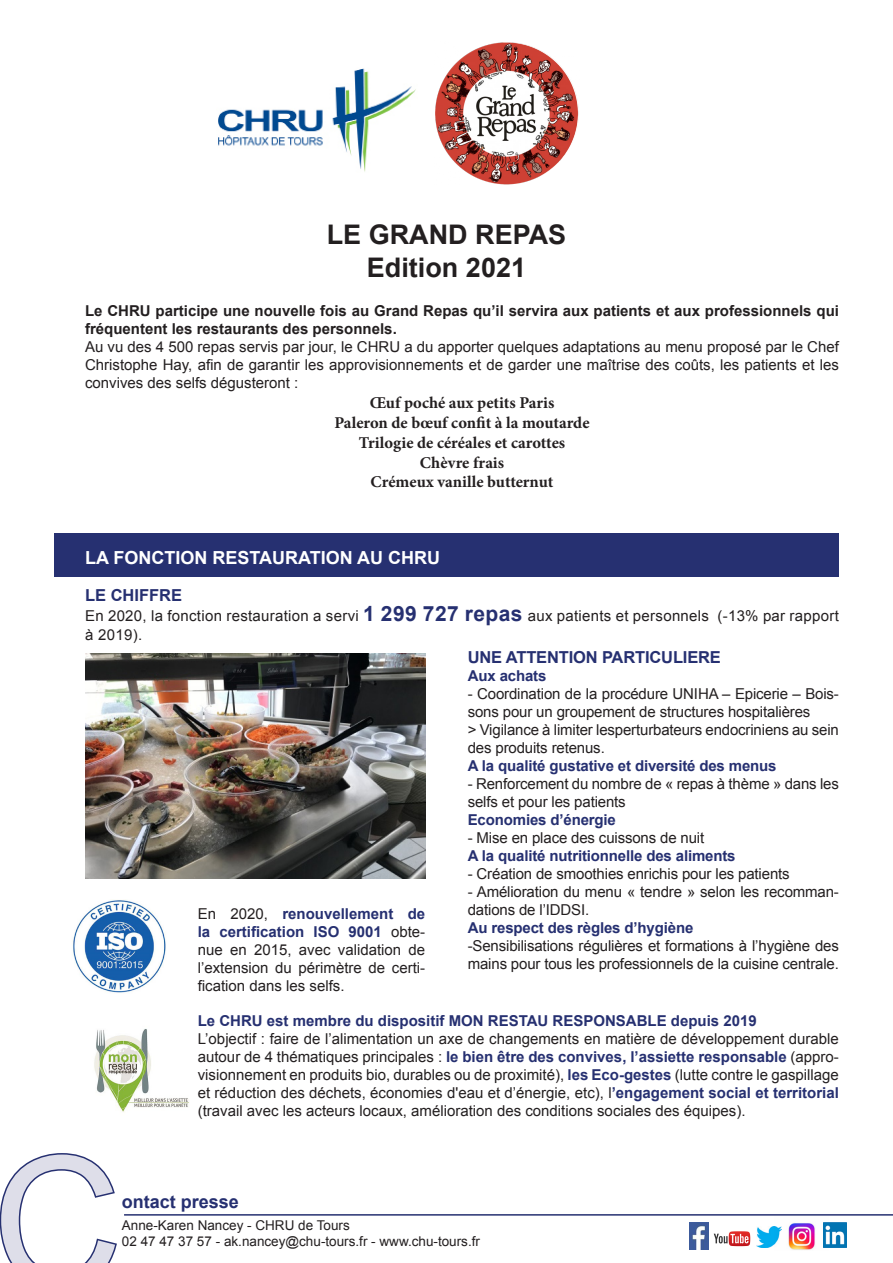
<style>
.page{position:relative;width:893px;height:1263px;background:#fff}
.page>*{position:absolute;margin:0;border:0;box-sizing:border-box;transform-origin:0 0}
.t1{font:180px "Arial";color:#dedee9}
.t2{font:700 27px "Arial";color:#231f20}
.t3{font:700 18px "Arial";color:#fff}
.t4{font:700 18px "Arial";color:#263071}
.t5{font:700 16.5px "Minion Pro";color:#231f20}
.t6{font:700 16.5px "Arial";letter-spacing:-.01em;color:#263071}
.t7{font:15px/18px "Arial";letter-spacing:-.01em;color:#231f20}
.t8{font:700 15px "Arial";letter-spacing:-.01em;color:#263071}
.t9{font:700 15px/18px "Arial";color:#231f20}
.t10{font:15px/19.5px "Arial";letter-spacing:.02em;color:#231f20}
.t11{font:13.5px "Arial";color:#231f20}
.s1{font-weight:700;font-size:21px;color:#263071}
.s2{font-weight:700;color:#263071}
</style>
<div class="page">
<div style="left:55px;top:534px;width:784px;height:43px;background:#263071"></div>
<img style="left:218px;top:68px;width:198px;height:104px">
<img style="left:435px;top:42px;width:144px;height:143px">
<img style="left:85px;top:654px;width:340px;height:225px">
<img style="left:72px;top:899px;width:94px;height:94px">
<img style="left:94px;top:1029px;width:96px;height:83px">
<svg style="left:0;top:1153px;width:117px;height:110px"></svg>
<hr style="left:124px;top:1214px;width:769px;height:1px;background:#263071">
<img style="left:689px;top:1223px;width:17px;height:26px">
<img style="left:758px;top:1227px;width:16px;height:20px">
<img style="left:706px;top:1214px;width:52px;height:36px">
<img style="left:774px;top:1222px;width:55px;height:28px">
<img style="left:823px;top:1223px;width:23px;height:25px">
<p class="t2" style="left:327px;top:217px;width:241px">LE GRAND REPAS</p>
<p class="t2" style="left:367px;top:249px;width:161px">Edition 2021</p>
<p class="t9" style="left:85px;top:302px;width:755px">Le CHRU participe une nouvelle fois au Grand Repas qu’il servira aux patients et aux professionnels qui fréquentent les restaurants des personnels.</p>
<p class="t7" style="left:85px;top:338px;width:755px;text-align:justify">Au vu des 4 500 repas servis par jour, le CHRU a du apporter quelques adaptations au menu proposé par le Chef Christophe Hay, afin de garantir les approvisionnements et de garder une maîtrise des coûts, les patients et les convives des selfs dégusteront :</p>
<p class="t5" style="left:370px;top:391px;width:186px">Œuf poché aux petits Paris</p>
<p class="t5" style="left:334px;top:411px;width:257px">Paleron de bœuf confit à la moutarde</p>
<p class="t5" style="left:359px;top:431px;width:208px">Trilogie de céréales et carottes</p>
<p class="t5" style="left:420px;top:451px;width:86px">Chèvre frais</p>
<p class="t5" style="left:371px;top:470px;width:184px">Crémeux vanille butternut</p>
<p class="t3" style="left:85px;top:545px;width:356px">LA FONCTION RESTAURATION AU CHRU</p>
<p class="t6" style="left:85px;top:585px;width:99px">LE CHIFFRE</p>
<p class="t10" style="left:85px;top:606px;width:755px">En 2020, la fonction restauration a servi <span class="s1">1 299 727 repas</span> aux patients et personnels (-13% par rapport à 2019).</p>
<p class="t7" style="left:198px;top:905px;width:229px;text-align:justify">En 2020, <span class="s2">renouvellement de la certification ISO 9001</span> obte&shy;nue en 2015, avec validation de l’extension du périmètre de certi&shy;fication dans les selfs.</p>
<p class="t6" style="left:468px;top:646px;width:255px">UNE ATTENTION PARTICULIERE</p>
<p class="t8" style="left:468px;top:665px;width:80px">Aux achats</p>
<p class="t7" style="left:468px;top:684px;width:373px">- Coordination de la procédure UNIHA – Epicerie – Bois&shy;sons pour un groupement de structures hospitalières</p>
<p class="t7" style="left:468px;top:720px;width:373px">&gt; Vigilance à limiter lesperturbateurs endocriniens au sein des produits retenus.</p>
<p class="t8" style="left:468px;top:755px;width:310px">A la qualité gustative et diversité des menus</p>
<p class="t7" style="left:468px;top:774px;width:373px">- Renforcement du nombre de « repas à thème » dans les selfs et pour les patients</p>
<p class="t8" style="left:468px;top:809px;width:150px">Economies d’énergie</p>
<p class="t7" style="left:468px;top:828px;width:238px">- Mise en place des cuissons de nuit</p>
<p class="t8" style="left:468px;top:845px;width:269px">A la qualité nutritionnelle des aliments</p>
<p class="t7" style="left:468px;top:864px;width:323px">- Création de smoothies enrichis pour les patients</p>
<p class="t7" style="left:468px;top:882px;width:373px">- Amélioration du menu « tendre » selon les recomman&shy;dations de l’IDDSI.</p>
<p class="t8" style="left:468px;top:917px;width:227px">Au respect des règles d’hygiène</p>
<p class="t7" style="left:468px;top:936px;width:373px">-Sensibilisations régulières et formations à l’hygiène des mains pour tous les professionnels de la cuisine centrale.</p>
<p class="t8" style="left:198px;top:1010px;width:560px">Le CHRU est membre du dispositif MON RESTAU RESPONSABLE depuis 2019</p>
<p class="t7" style="left:198px;top:1030px;width:643px;text-align:justify">L’objectif : faire de l’alimentation un axe de changements en matière de développement durable autour de 4 thématiques principales : <span class="s2">le bien être des convives, l’assiette responsable</span> (appro&shy;visionnement en produits bio, durables ou de proximité), <span class="s2">les Eco-gestes</span> (lutte contre le gaspillage et réduction des déchets, économies d'eau et d’énergie, etc), l<span class="s2">’engagement social et territorial </span>(travail avec les acteurs locaux, amélioration des conditions sociales des équipes).</p>
<p class="t1" style="left:-8px;top:1104px;width:131px">C</p>
<p class="t4" style="left:122px;top:1189px;width:119px">ontact presse</p>
<p class="t11" style="left:122px;top:1216px;width:229px">Anne-Karen Nancey - CHRU de Tours</p>
<p class="t11" style="left:122px;top:1232px;width:360px">02 47 47 37 57 - ak.nancey@chu-tours.fr - www.chu-tours.fr</p>
</div>
